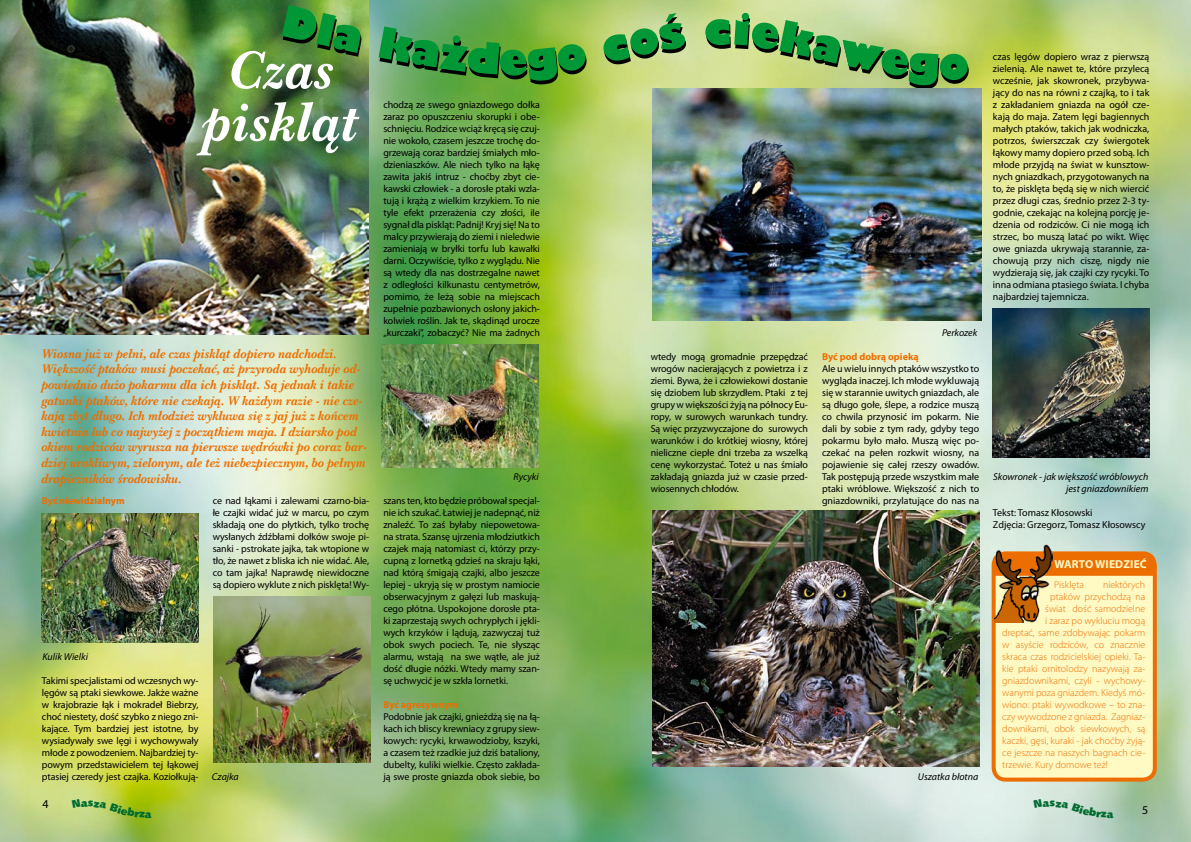
<style>
.page{position:relative;width:1191px;height:842px;background:#fff}
.page>*{position:absolute;margin:0;border:0;box-sizing:border-box;transform-origin:0 0}
.t1{font:italic 700 55px/52.4px "Baskervlle 2 EU";letter-spacing:-.01em;color:#fff;text-align:center}
.t2{font:italic 700 13px/15.6px "Baskervlle 2 EU";letter-spacing:-.015em;color:#ed6e00}
.t3{font:700 11.6px "Myriad Pro";letter-spacing:.01em;color:#fff9c4}
.t4{font:11px "Humanst 531 U Blk EU";color:#006c30}
.t5{font:10px/12px "Myriad Pro";letter-spacing:-.01em;color:#000;text-align:justify}
.t6{font:300 10px "Myriad Pro";color:#ed6e00}
.t7{font:italic 10px/12px "Myriad Pro";color:#000;text-align:right}
.t8{font:700 10px "Myriad Pro";color:#ed6e00}
</style>
<div class="page">
<img style="left:0;top:0;width:1191px;height:842px">
<div style="left:993px;top:553px;width:161px;height:227px;background:#fff9c4;border-radius:12px"></div>
<div style="left:991px;top:551px;width:165px;height:231px;border:4px solid #ed6e00;border-radius:12px"></div>
<div style="left:993px;top:553px;width:161px;height:23px;background:#ed6e00"></div>
<img style="left:994px;top:545px;width:58px;height:78px">
<img style="left:0;top:0;width:369px;height:335px">
<svg style="left:282px;top:5px;width:79px;height:52px;background:#338c39"></svg>
<svg style="left:378px;top:26px;width:208px;height:58px;background:#3e963d"></svg>
<svg style="left:603px;top:13px;width:83px;height:51px;background:#69aa5e"></svg>
<svg style="left:705px;top:13px;width:263px;height:76px;background:#87b96d"></svg>
<img style="left:42px;top:513px;width:156px;height:129px">
<img style="left:213px;top:596px;width:157px;height:167px">
<img style="left:382px;top:345px;width:157px;height:123px">
<img style="left:652px;top:89px;width:329px;height:232px">
<img style="left:652px;top:510px;width:327px;height:256px">
<img style="left:992px;top:308px;width:157px;height:150px">
<svg style="left:43px;top:800px;width:5px;height:8px"></svg>
<svg style="left:72px;top:799px;width:73px;height:19px"></svg>
<svg style="left:1033px;top:799px;width:73px;height:19px"></svg>
<h1 class="t1" style="left:204px;top:44px;width:158px">Czas piskląt</h1>
<p class="t5" style="left:993px;top:50px;width:158px">czas lęgów dopiero wraz z pierwszą zielenią. Ale nawet te, które przylecą wcześnie, jak skowronek, przybywa&shy;jący do nas na równi z czajką, to i tak z zakładaniem gniazda na ogół cze&shy;kają do maja. Zatem lęgi bagiennych małych ptaków, takich jak wodniczka, potrzos, świerszczak czy świergotek łąkowy mamy dopiero przed sobą. Ich młode przyjdą na świat w kunsztow&shy;nych gniazdkach, przygotowanych na to, że pisklęta będą się w nich wiercić przez długi czas, średnio przez 2-3 ty&shy;godnie, czekając na kolejną porcję je&shy;dzenia od rodziców. Ci nie mogą ich strzec, bo muszą latać po wikt. Więc owe gniazda ukrywają starannie, za&shy;chowują przy nich ciszę, nigdy nie wydzierają się, jak czajki czy rycyki. To inna odmiana ptasiego świata. I chyba najbardziej tajemnicza.</p>
<p class="t5" style="left:383px;top:98px;width:158px">chodzą ze swego gniazdowego dołka zaraz po opuszczeniu skorupki i obe&shy;schnięciu. Rodzice wciąż kręcą się czuj&shy;nie wokoło, czasem jeszcze trochę do&shy;grzewają coraz bardziej śmiałych mło&shy;dzieniaszków. Ale niech tylko na łąkę zawita jakiś intruz - choćby zbyt cie&shy;kawski człowiek - a dorosłe ptaki wzla&shy;tują i krążą z wielkim krzykiem. To nie tyle efekt przerażenia czy złości, ile sygnał dla piskląt: Padnij! Kryj się! Na to malcy przywierają do ziemi i nieledwie zamieniają w bryłki torfu lub kawałki darni. Oczywiście, tylko z wyglądu. Nie są wtedy dla nas dostrzegalne nawet z odległości kilkunastu centymetrów, pomimo, że leżą sobie na miejscach zupełnie pozbawionych osłony jakich&shy;kolwiek roślin. Jak te, skądinąd urocze „kurczaki”, zobaczyć? Nie ma żadnych</p>
<p class="t7" style="left:942px;top:326px;width:37px">Perkozek</p>
<p class="t2" style="left:42px;top:346px;width:327px">Wiosna już w pełni, ale czas piskląt dopiero nadchodzi.<br>Większość ptaków musi poczekać, aż przyroda wyhoduje od&shy;powiednio dużo pokarmu dla ich piskląt. Są jednak i takie gatunki ptaków, które nie czekają. W każdym razie - nie cze&shy;kają zbyt długo. Ich młodzież wykluwa się z jaj już z końcem kwietnia lub co najwyżej z początkiem maja. I dziarsko pod okiem rodziców wyrusza na pierwsze wędrówki po coraz bar&shy;dziej urokliwym, zielonym, ale też niebezpiecznym, bo pełnym drapieżników środowisku.</p>
<p class="t8" style="left:42px;top:494px;width:84px">Być niewidzialnym</p>
<p class="t5" style="left:213px;top:494px;width:158px">ce nad łąkami i zalewami czarno-bia&shy;łe czajki widać już w marcu, po czym składają one do płytkich, tylko trochę wysłanych źdźbłami dołków swoje pi&shy;sanki - pstrokate jajka, tak wtopione w tło, że nawet z bliska ich nie widać. Ale, co tam jajka! Naprawdę niewidoczne są dopiero wyklute z nich pisklęta! Wy-</p>
<p class="t7" style="left:43px;top:650px;width:47px">Kulik Wielki</p>
<p class="t5" style="left:42px;top:674px;width:158px">Takimi specjalistami od wczesnych wy&shy;lęgów są ptaki siewkowe. Jakże ważne w krajobrazie łąk i mokradeł Biebrzy, choć niestety, dość szybko z niego zni&shy;kające. Tym bardziej jest istotne, by wysiadywały swe lęgi i wychowywały młode z powodzeniem. Najbardziej ty&shy;powym przedstawicielem tej łąkowej ptasiej czeredy jest czajka. Koziołkują-</p>
<p class="t7" style="left:212px;top:770px;width:28px">Czajka</p>
<p class="t7" style="left:513px;top:470px;width:27px">Rycyki</p>
<p class="t5" style="left:383px;top:494px;width:158px">szans ten, kto będzie próbował specjal&shy;nie ich szukać. Łatwiej je nadepnąć, niż znaleźć. To zaś byłaby niepowetowa&shy;na strata. Szansę ujrzenia młodziutkich czajek mają natomiast ci, którzy przy&shy;cupną z lornetką gdzieś na skraju łąki, nad którą śmigają czajki, albo jeszcze lepiej - ukryją się w prostym namiocie obserwacyjnym z gałęzi lub maskują&shy;cego płótna. Uspokojone dorosłe pta&shy;ki zaprzestają swych ochrypłych i jękli&shy;wych krzyków i lądują, zazwyczaj tuż obok swych pociech. Te, nie słysząc alarmu, wstają na swe wątłe, ale już dość długie nóżki. Wtedy mamy szan&shy;sę uchwycić je w szkła lornetki.</p>
<p class="t8" style="left:383px;top:698px;width:76px">Być agresywnym</p>
<p class="t5" style="left:383px;top:710px;width:158px">Podobnie jak czajki, gnieżdżą się na łą&shy;kach ich bliscy krewniacy z grupy siew&shy;kowych: rycyki, krwawodzioby, kszyki, a czasem też rzadkie już dziś bataliony, dubelty, kuliki wielkie. Często zakłada&shy;ją swe proste gniazda obok siebie, bo</p>
<p class="t5" style="left:651px;top:350px;width:159px">wtedy mogą gromadnie przepędzać wrogów nacierających z powietrza i z ziemi. Bywa, że i człowiekowi dostanie się dziobem lub skrzydłem. Ptaki z tej grupy w większości żyją na północy Eu&shy;ropy, w surowych warunkach tundry.<br>Są więc przyzwyczajone do surowych warunków i do krótkiej wiosny, której nieliczne ciepłe dni trzeba za wszelką cenę wykorzystać. Toteż u nas śmiało zakładają gniazda już w czasie przed&shy;wiosennych chłodów.</p>
<p class="t8" style="left:822px;top:350px;width:98px">Być pod dobrą opieką</p>
<p class="t5" style="left:822px;top:362px;width:159px">Ale u wielu innych ptaków wszystko to wygląda inaczej. Ich młode wykluwają się w starannie uwitych gniazdach, ale są długo gołe, ślepe, a rodzice muszą co chwila przynosić im pokarm. Nie dali by sobie z tym rady, gdyby tego pokarmu było mało. Muszą więc po&shy;czekać na pełen rozkwit wiosny, na pojawienie się całej rzeszy owadów.<br>Tak postępują przede wszystkim małe ptaki wróblowe. Większość z nich to gniazdowniki, przylatujące do nas na</p>
<p class="t7" style="left:918px;top:770px;width:62px">Uszatka błotna</p>
<p class="t7" style="left:993px;top:470px;width:157px">Skowronek - jak większość wróblowych jest gniazdownikiem</p>
<p class="t5" style="left:993px;top:506px;width:154px">Tekst: Tomasz Kłosowski<br>Zdjęcia: Grzegorz, Tomasz Kłosowscy</p>
<p class="t3" style="left:1054px;top:557px;width:94px">Warto wiedzieć</p>
<p class="t6" style="left:1054px;top:579px;width:31px">Pisklęta</p>
<p class="t6" style="left:1103px;top:579px;width:44px">niektórych</p>
<p class="t6" style="left:1050px;top:591px;width:96px">ptaków przychodzą na</p>
<p class="t6" style="left:1045px;top:603px;width:102px">świat dość samodzielne</p>
<p class="t6" style="left:1045px;top:615px;width:101px">i zaraz po wykluciu mogą</p>
<p class="t6" style="left:1002px;top:627px;width:144px">dreptać, same zdobywając pokarm</p>
<p class="t6" style="left:1002px;top:639px;width:144px">w asyście rodziców, co znacznie</p>
<p class="t6" style="left:1002px;top:651px;width:144px">skraca czas rodzicielskiej opieki. Ta-</p>
<p class="t6" style="left:1002px;top:663px;width:144px">kie ptaki ornitolodzy nazywają za-</p>
<p class="t6" style="left:1002px;top:675px;width:144px">gniazdownikami, czyli - wychowy-</p>
<p class="t6" style="left:1002px;top:687px;width:144px">wanymi poza gniazdem. Kiedyś mó-</p>
<p class="t6" style="left:1002px;top:699px;width:144px">wiono: ptaki wywodkowe – to zna-</p>
<p class="t6" style="left:1002px;top:711px;width:144px">czy wywodzone z gniazda. Zagniaz-</p>
<p class="t6" style="left:1002px;top:723px;width:144px">downikami, obok siewkowych, są</p>
<p class="t6" style="left:1002px;top:735px;width:144px">kaczki, gęsi, kuraki - jak choćby żyją-</p>
<p class="t6" style="left:1002px;top:747px;width:144px">ce jeszcze na naszych bagnach cie-</p>
<p class="t6" style="left:1002px;top:759px;width:107px">trzewie. Kury domowe też!</p>
<p class="t4" style="left:145px;top:807px;width:8px">a</p>
<p class="t4" style="left:1106px;top:807px;width:8px">a</p>
</div>
